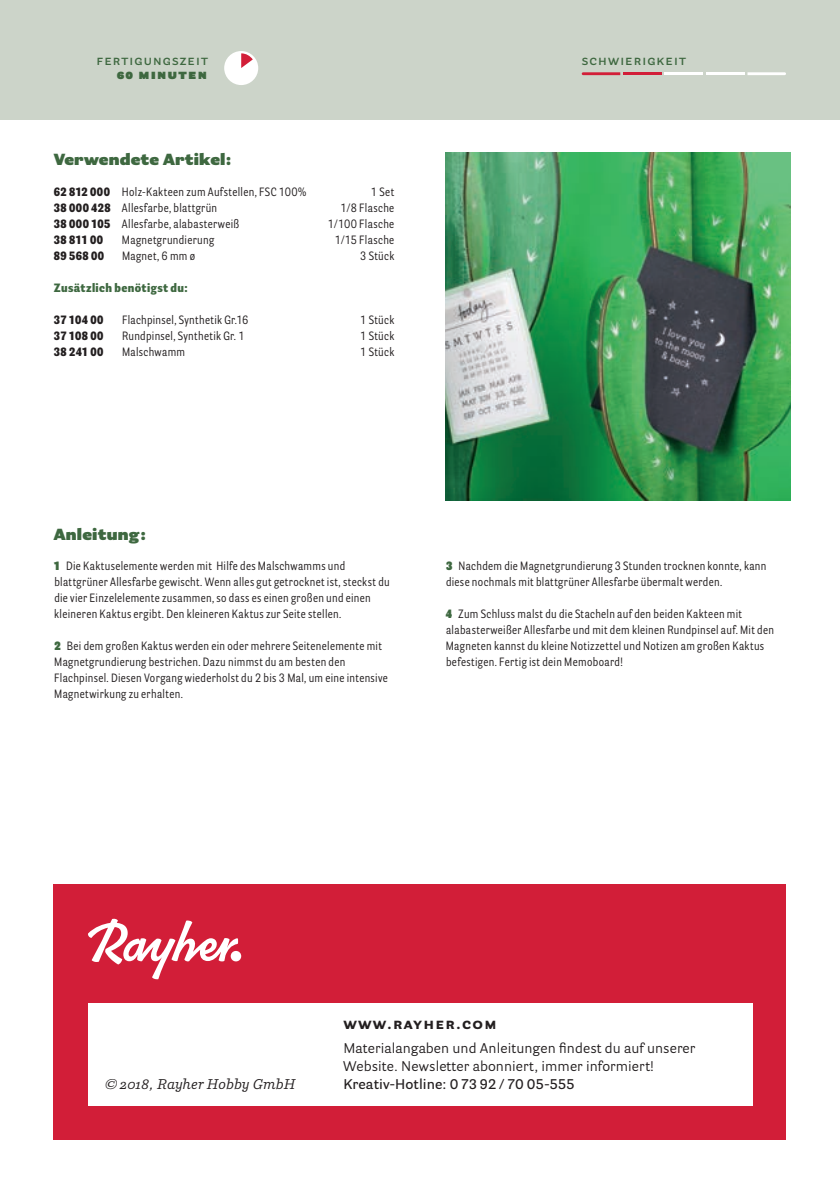
<style>
.page{position:relative;width:840px;height:1191px;background:#fff}
.page>*{position:absolute;margin:0;border:0;box-sizing:border-box;transform-origin:0 0}
.t1{font:900 16px "Parry Grotesque Pro";letter-spacing:.01em;color:#3e6840}
.t2{font:700 16px "Parry Grotesque Pro";letter-spacing:.08em;color:#231f20}
.t3{font:14px/18px "Parry Grotesque Pro";letter-spacing:.005em;color:#231f20}
.t4{font:600 14px "Parry Grotesque Pro";letter-spacing:.01em;color:#231f20}
.t5{font:600 14px "Parry Grotesque Pro";letter-spacing:.08em;color:#3e6840}
.t6{font:italic 14px "Parry Pro";letter-spacing:.01em;color:#231f20}
.t7{font:900 14px "Parry Grotesque Pro";letter-spacing:.08em;color:#3e6840}
.t8{font:12px/16px "Parry Grot Con Pro";letter-spacing:.03em;color:#231f20}
.t9{font:900 12px "Parry Grot Con Pro";letter-spacing:.03em;color:#231f20}
.t10{font:900 12px "Parry Grot Con Pro";letter-spacing:.03em;color:#3e6840}
.s1{font-weight:900}
.s2{font-weight:900;color:#3e6840}
</style>
<div class="page">
<div style="left:54px;top:884px;width:731px;height:256px;background:#d21e38"></div>
<div style="left:88px;top:1003px;width:663px;height:103px;background:#fff"></div>
<div style="left:0;top:0;width:839px;height:119px;background:#ccd4c9"></div>
<svg style="left:88px;top:918px;width:150px;height:61px"></svg>
<div style="left:230px;top:951px;width:11px;height:10px;background:#fff;border-radius:50%"></div>
<div style="left:224px;top:51px;width:34px;height:34px;background:#fff;border-radius:50%"></div>
<svg style="left:241px;top:53px;width:12px;height:15px"></svg>
<svg style="left:581px;top:72px;width:39px;height:3px"></svg>
<hr style="left:622px;top:72px;width:39px;height:3px;background:#d21e38">
<hr style="left:664px;top:72px;width:38px;height:3px;background:#fff">
<hr style="left:705px;top:72px;width:39px;height:3px;background:#fff">
<svg style="left:747px;top:72px;width:38px;height:3px"></svg>
<img style="left:445px;top:152px;width:344px;height:348px">
<p class="t5" style="left:96px;top:50px;width:113px">fertigungszeit</p>
<p class="t5" style="left:581px;top:50px;width:106px">schwierigkeit</p>
<p class="t7" style="left:117px;top:63px;width:92px">60 minuten</p>
<h1 class="t1" style="left:54px;top:148px;width:179px">Verwendete Artikel:</h1>
<p class="t8" style="left:54px;top:184px;width:254px"><span class="s1">62 812 000</span> Holz-Kakteen zum Aufstellen, FSC 100%</p>
<p class="t8" style="left:371px;top:184px;width:25px">1 Set</p>
<p class="t8" style="left:54px;top:200px;width:165px"><span class="s1">38 000 428</span> Allesfarbe, blattgrün</p>
<p class="t8" style="left:340px;top:200px;width:55px">1/8 Flasche</p>
<p class="t8" style="left:54px;top:216px;width:187px"><span class="s1">38 000 105</span> Allesfarbe, alabasterweiß</p>
<p class="t8" style="left:328px;top:216px;width:68px">1/100 Flasche</p>
<p class="t9" style="left:54px;top:231px;width:51px">38 811 00</p>
<p class="t8" style="left:122px;top:232px;width:94px">Magnetgrundierung</p>
<p class="t8" style="left:334px;top:232px;width:61px">1/15 Flasche</p>
<p class="t9" style="left:54px;top:247px;width:52px">89 568 00</p>
<p class="t8" style="left:122px;top:248px;width:75px">Magnet, 6 mm ø</p>
<p class="t8" style="left:360px;top:248px;width:36px">3 Stück</p>
<p class="t10" style="left:54px;top:279px;width:135px">Zusätzlich benötigst du:</p>
<p class="t9" style="left:54px;top:311px;width:51px">37 104 00</p>
<p class="t8" style="left:122px;top:312px;width:128px">Flachpinsel, Synthetik Gr.16</p>
<p class="t8" style="left:360px;top:312px;width:36px">1 Stück</p>
<p class="t9" style="left:54px;top:327px;width:51px">37 108 00</p>
<p class="t8" style="left:122px;top:328px;width:124px">Rundpinsel, Synthetik Gr. 1</p>
<p class="t8" style="left:360px;top:328px;width:36px">1 Stück</p>
<p class="t9" style="left:54px;top:343px;width:51px">38 241 00</p>
<p class="t8" style="left:122px;top:344px;width:65px">Malschwamm</p>
<p class="t8" style="left:360px;top:344px;width:36px">1 Stück</p>
<h1 class="t1" style="left:54px;top:522px;width:94px">Anleitung:</h1>
<p class="t8" style="left:54px;top:558px;width:337px"><span class="s2">1</span> Die Kaktuselemente werden mit Hilfe des Malschwamms und blattgrüner Allesfarbe gewischt. Wenn alles gut getrocknet ist, steckst du die vier Einzelelemente zusammen, so dass es einen großen und einen kleineren Kaktus ergibt. Den kleineren Kaktus zur Seite stellen.</p>
<p class="t8" style="left:54px;top:638px;width:335px"><span class="s2">2</span> Bei dem großen Kaktus werden ein oder mehrere Seitenelemente mit Magnetgrundierung bestrichen. Dazu nimmst du am besten den Flachpinsel. Diesen Vorgang wiederholst du 2 bis 3 Mal, um eine intensive Magnetwirkung zu erhalten.</p>
<p class="t8" style="left:446px;top:558px;width:322px"><span class="s2">3</span> Nachdem die Magnetgrundierung 3 Stunden trocknen konnte, kann diese nochmals mit blattgrüner Allesfarbe übermalt werden.</p>
<p class="t8" style="left:445px;top:606px;width:329px"><span class="s2">4</span> Zum Schluss malst du die Stacheln auf den beiden Kakteen mit alabasterweißer Allesfarbe und mit dem kleinen Rundpinsel auf. Mit den Magneten kannst du kleine Notizzettel und Notizen am großen Kaktus befestigen. Fertig ist dein Memoboard!</p>
<p class="t6" style="left:105px;top:1074px;width:192px">© 2018, Rayher Hobby GmbH</p>
<h1 class="t2" style="left:343px;top:1012px;width:155px">www.rayher.com</h1>
<p class="t3" style="left:343px;top:1038px;width:353px">Materialangaben und Anleitungen findest du auf unserer<br>Website. Newsletter abonniert, immer informiert!</p>
<p class="t4" style="left:343px;top:1074px;width:232px">Kreativ-Hotline: 0 73 92 / 70 05-555</p>
</div>
